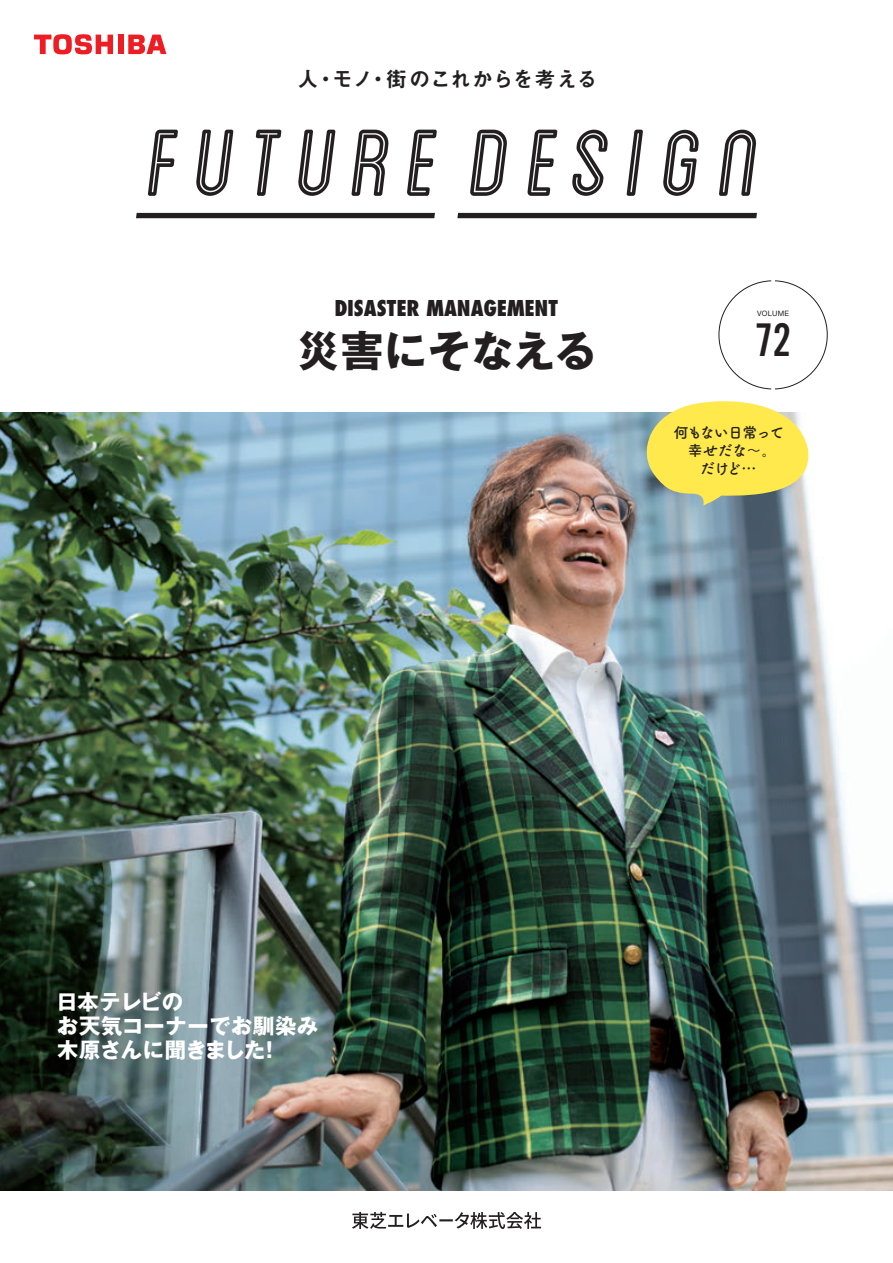
<style>
.page{position:relative;width:893px;height:1263px;background:#fff}
.page>*{position:absolute;margin:0;border:0;box-sizing:border-box;transform-origin:0 0}
.t1{font:48.9px "Alternate Got No 2 D";color:#231f20}
.t2{font:700 42.45px "Gothic MB101 Pro";letter-spacing:.02em;color:#231f20}
.t3{font:700 21.3px "Gothic MB101 Pro";letter-spacing:.025em;color:#fff}
.t4{font:800 condensed 21.3px "Futura Std";letter-spacing:-.01em;color:#231f20}
.t5{font:21.3px "Midashi Go Pro MB31";letter-spacing:-.01em;color:#231f20}
.t6{font:700 21.3px "Gothic MB101 Pro";letter-spacing:-.015em;color:#fff}
.t7{font:700 14.85px/18px "Tsuku B Rd Gothic";letter-spacing:-.055em;color:#231f20;text-align:center}
.t8{font:7.5px "Helvetica Neue LT Std";letter-spacing:.03em;color:#231f20}
</style>
<div class="page">
<img style="left:0;top:412px;width:893px;height:779px">
<svg style="left:718px;top:280px;width:110px;height:110px"></svg>
<svg style="left:637px;top:401px;width:177px;height:104px;background:#e6dc73"></svg>
<svg style="left:136px;top:213px;width:299px;height:5px"></svg>
<svg style="left:457px;top:213px;width:300px;height:5px"></svg>
<svg style="left:148px;top:130px;width:608px;height:66px"></svg>
<div style="left:118px;top:35px;width:5px;height:19px;background:#ee1d23"></div>
<svg style="left:128px;top:35px;width:38px;height:19px"></svg>
<svg style="left:34px;top:34px;width:79px;height:21px"></svg>
<svg style="left:352px;top:1212px;width:189px;height:17px"></svg>
<h3 class="t5" style="left:368px;top:62px;width:232px">・街のこれからを考える</h3>
<h3 class="t5" style="left:297px;top:62px;width:41px">人・</h3>
<h3 class="t5" style="left:332px;top:62px;width:43px">モノ</h3>
<h3 class="t4" style="left:334px;top:295px;width:225px">DISASTER MANAGEMENT</h3>
<h2 class="t2" style="left:297px;top:316px;width:302px">災害にそなえる</h2>
<p class="t8" style="left:757px;top:309px;width:33px">VOLUME</p>
<h1 class="t1" style="left:755px;top:314px;width:38px">72</h1>
<p class="t7" style="left:674px;top:423px;width:112px">何もない日常って幸せだな〜。<br>だけど...</p>
<h3 class="t3" style="left:56px;top:984px;width:128px">日本テレビの</h3>
<h3 class="t3" style="left:57px;top:1008px;width:262px">お天気コーナーでお馴染み</h3>
<h3 class="t3" style="left:259px;top:1033px;width:23px">!</h3>
<h3 class="t6" style="left:57px;top:1033px;width:210px">木原さんに聞きました</h3>
</div>
